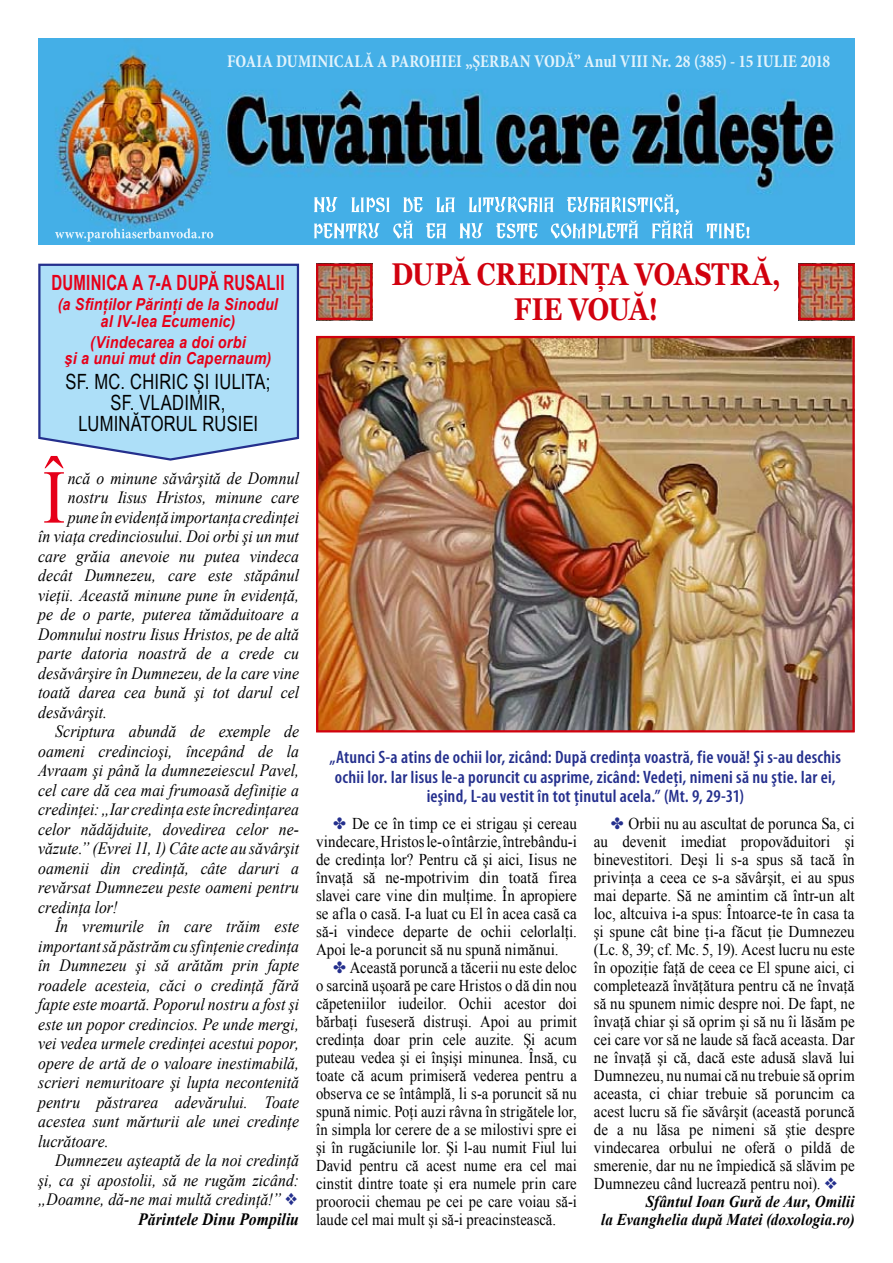
<style>
.page{position:relative;width:893px;height:1263px;background:#fff}
.page>*{position:absolute;margin:0;border:0;box-sizing:border-box;transform-origin:0 0}
.t1{font:76.2px "Times New Roman";color:#e60019;scale:.91 1}
.t2{font:700 31.5px/34.5px "Georgia";letter-spacing:-.005em;color:#d1010e;text-align:center;scale:.83 1}
.t3{font:21px/21px "Arial Narrow";letter-spacing:.015em;color:#000;text-align:center;scale:.96 1}
.t4{font:700 21px "Arial Narrow";letter-spacing:.015em;color:#e60019;scale:.87 1}
.t5{font:600 condensed 18px/19.5px "Myriad Pro";letter-spacing:.015em;color:#242f8d;text-align:center}
.t6{font:700 condensed 18px "Minion Pro";letter-spacing:.005em;color:#e2f3fc;scale:.92 1}
.t7{font:italic 17.25px "Times New Roman";letter-spacing:.005em;color:#000;scale:.91 1}
.t8{font:italic 700 17.25px "Times New Roman";letter-spacing:.005em;color:#000;scale:.91 1}
.t9{font:16.5px/18px "Times New Roman";letter-spacing:.005em;color:#000;text-align:justify;scale:.91 1}
.t10{font:16.5px/18px "Times New Roman";letter-spacing:.005em;color:#000;text-align:justify;scale:.89 1}
.t11{font:italic 700 16.5px/16.5px "Arial";letter-spacing:.015em;color:#e60019;text-align:center;scale:.87 1}
.t12{font:italic 700 16.5px/18px "Times New Roman";letter-spacing:.005em;color:#000;text-align:right;scale:.91 1}
.s1{color:#242f8d}
</style>
<div class="page">
<img style="left:319px;top:267px;width:50px;height:50px">
<div style="left:316px;top:264px;width:56px;height:56px;border:2px solid #d1010e"></div>
<img style="left:801px;top:267px;width:51px;height:50px">
<div style="left:798px;top:264px;width:57px;height:56px;border:2px solid #d1010e"></div>
<img style="left:38px;top:38px;width:817px;height:206px">
<svg style="left:314px;top:194px;width:435px;height:44px;background:#6ec0ec"></svg>
<svg style="left:55px;top:228px;width:158px;height:14px;background:#67beeb"></svg>
<svg style="left:38px;top:263px;width:262px;height:198px;background:#acdaf4"></svg>
<img style="left:316px;top:335px;width:539px;height:398px">
<p class="t6" style="left:227px;top:50px;width:657px">FOAIA DUMINICALĂ A PAROHIEI „ŞERBAN VODĂ” Anul VIII Nr. 28 (385) - 15 IULIE 2018</p>
<p class="t4" style="left:51px;top:266px;width:270px">DUMINICA A 7-A DUPĂ RUSALII</p>
<p class="t11" style="left:58px;top:297px;width:254px">(a Sfinţilor Părinţi de la Sinodul al IV-lea Ecumenic)</p>
<p class="t11" style="left:65px;top:334px;width:239px">(Vindecarea a doi orbi<br>şi a unui mut din Capernaum)</p>
<p class="t3" style="left:65px;top:371px;width:215px">SF. MC. CHIRIC ȘI IULITA;<br>SF. VLADIMIR,<br>LUMINĂTORUL RUSIEI</p>
<h1 class="t1" style="left:43px;top:446px;width:27px">Î</h1>
<p class="t7" style="left:68px;top:466px;width:256px">ncă o minune săvârşită de Domnul</p>
<p class="t7" style="left:68px;top:485px;width:256px">nostru Iisus Hristos, minune care</p>
<p class="t7" style="left:68px;top:505px;width:256px">pune în evidenţă importanţa credinţei</p>
<p class="t7" style="left:38px;top:524px;width:288px">în viaţa credinciosului. Doi orbi şi un mut</p>
<p class="t7" style="left:38px;top:544px;width:288px">care grăia anevoie nu putea vindeca</p>
<p class="t7" style="left:38px;top:563px;width:288px">decât Dumnezeu, care este stăpânul</p>
<p class="t7" style="left:38px;top:583px;width:288px">vieţii. Această minune pune în evidenţă,</p>
<p class="t7" style="left:38px;top:602px;width:288px">pe de o parte, puterea tămăduitoare a</p>
<p class="t7" style="left:38px;top:622px;width:288px">Domnului nostru Iisus Hristos, pe de altă</p>
<p class="t7" style="left:38px;top:641px;width:288px">parte datoria noastră de a crede cu</p>
<p class="t7" style="left:38px;top:661px;width:288px">desăvârşire în Dumnezeu, de la care vine</p>
<p class="t7" style="left:38px;top:680px;width:288px">toată darea cea bună şi tot darul cel</p>
<p class="t7" style="left:38px;top:700px;width:77px">desăvârşit.</p>
<p class="t7" style="left:55px;top:719px;width:269px">Scriptura abundă de exemple de</p>
<p class="t7" style="left:38px;top:739px;width:288px">oameni credincioşi, începând de la</p>
<p class="t7" style="left:38px;top:758px;width:288px">Avraam şi până la dumnezeiescul Pavel,</p>
<p class="t7" style="left:38px;top:778px;width:288px">cel care dă cea mai frumoasă definiţie a</p>
<p class="t7" style="left:38px;top:797px;width:288px">credinţei: „Iar credinţa este încredinţarea</p>
<p class="t7" style="left:38px;top:817px;width:288px">celor nădăjduite, dovedirea celor ne-</p>
<p class="t7" style="left:38px;top:836px;width:288px">văzute.” (Evrei 11, 1) Câte acte au săvârşit</p>
<p class="t7" style="left:38px;top:856px;width:288px">oamenii din credinţă, câte daruri a</p>
<p class="t7" style="left:38px;top:875px;width:288px">revărsat Dumnezeu peste oameni pentru</p>
<p class="t7" style="left:38px;top:895px;width:89px">credinţa lor!</p>
<p class="t7" style="left:55px;top:914px;width:269px">În vremurile în care trăim este</p>
<p class="t7" style="left:38px;top:934px;width:288px">important să păstrăm cu sfinţenie credinţa</p>
<p class="t7" style="left:38px;top:953px;width:288px">în Dumnezeu şi să arătăm prin fapte</p>
<p class="t7" style="left:38px;top:973px;width:288px">roadele acesteia, căci o credinţă fără</p>
<p class="t7" style="left:38px;top:992px;width:288px">fapte este moartă. Poporul nostru a fost şi</p>
<p class="t7" style="left:38px;top:1012px;width:288px">este un popor credincios. Pe unde mergi,</p>
<p class="t7" style="left:38px;top:1031px;width:288px">vei vedea urmele credinţei acestui popor,</p>
<p class="t7" style="left:38px;top:1051px;width:288px">opere de artă de o valoare inestimabilă,</p>
<p class="t7" style="left:38px;top:1070px;width:288px">scrieri nemuritoare şi lupta necontenită</p>
<p class="t7" style="left:38px;top:1090px;width:288px">pentru păstrarea adevărului. Toate</p>
<p class="t7" style="left:38px;top:1109px;width:288px">acestea sunt mărturii ale unei credinţe</p>
<p class="t7" style="left:38px;top:1129px;width:79px">lucrătoare.</p>
<p class="t7" style="left:55px;top:1148px;width:269px">Dumnezeu aşteaptă de la noi credinţă</p>
<p class="t7" style="left:38px;top:1168px;width:288px">şi, ca şi apostolii, să ne rugăm zicând:</p>
<p class="t7" style="left:38px;top:1187px;width:286px">„Doamne, dă-ne mai multă credinţă!” <span class="s1">❖</span></p>
<p class="t8" style="left:138px;top:1207px;width:178px">Părintele Dinu Pompiliu</p>
<h2 class="t2" style="left:391px;top:257px;width:471px">DUPĂ CREDINŢA VOASTRĂ,<br>FIE VOUĂ!</h2>
<p class="t5" style="left:330px;top:747px;width:513px">„Atunci S-a atins de ochii lor, zicând: După credinţa voastră, fie vouă! Şi s-au deschis ochii lor. Iar Iisus le-a poruncit cu asprime, zicând: Vedeţi, nimeni să nu ştie. Iar ei, ieşind, L-au vestit în tot ţinutul acela.” (Mt. 9, 29-31)</p>
<p class="t9" style="left:316px;top:814px;width:288px;text-indent:17px"><span class="s1">✤</span> De ce în timp ce ei strigau şi cereau vindecare, Hristos le-o întârzie, întrebându‑i de credinţa lor? Pentru că şi aici, Iisus ne învaţă să ne-mpotrivim din toată firea slavei care vine din mulţime. În apropiere se afla o casă. I-a luat cu El în acea casă ca să-i vindece departe de ochii celorlalţi.<br>Apoi le-a poruncit să nu spună nimănui.</p>
<p class="t10" style="left:316px;top:958px;width:295px;text-indent:17px"><span class="s1">✤</span> Această poruncă a tăcerii nu este deloc o sarcină uşoară pe care Hristos o dă din nou căpeteniilor iudeilor. Ochii acestor doi bărbaţi fuseseră distruşi. Apoi au primit credinţa doar prin cele auzite. Şi acum puteau vedea şi ei înşişi minunea. Însă, cu toate că acum primiseră vederea pentru a observa ce se întâmplă, li s-a poruncit să nu spună nimic. Poţi auzi râvna în strigătele lor, în simpla lor cerere de a se milostivi spre ei şi în rugăciunile lor. Şi l-au numit Fiul lui David pentru că acest nume era cel mai cinstit dintre toate şi era numele prin care proorocii chemau pe cei pe care voiau să-i laude cel mai mult şi să-i preacinstească.</p>
<p class="t9" style="left:594px;top:814px;width:288px;text-indent:17px"><span class="s1">✤</span> Orbii nu au ascultat de porunca Sa, ci au devenit imediat propovăduitori şi binevestitori. Deşi li s-a spus să tacă în privinţa a ceea ce s-a săvârşit, ei au spus mai departe. Să ne amintim că într-un alt loc, altcuiva i-a spus: Întoarce-te în casa ta şi spune cât bine ţi-a făcut ţie Dumnezeu (Lc. 8, 39; cf. Mc. 5, 19). Acest lucru nu este în opoziţie faţă de ceea ce El spune aici, ci completează învăţătura pentru că ne învaţă să nu spunem nimic despre noi. De fapt, ne învaţă chiar şi să oprim şi să nu îi lăsăm pe cei care vor să ne laude să facă aceasta. Dar ne învaţă şi că, dacă este adusă slavă lui Dumnezeu, nu numai că nu trebuie să oprim aceasta, ci chiar trebuie să poruncim ca acest lucru să fie săvârşit (această poruncă de a nu lăsa pe nimeni să ştie despre vindecarea orbului ne oferă o pildă de smerenie, dar nu ne împiedică să slăvim pe Dumnezeu când lucrează pentru noi). <span class="s1">❖</span></p>
<p class="t12" style="left:601px;top:1192px;width:280px">Sfântul Ioan Gură de Aur, Omilii<br>la Evanghelia după Matei (doxologia.ro)</p>
</div>
